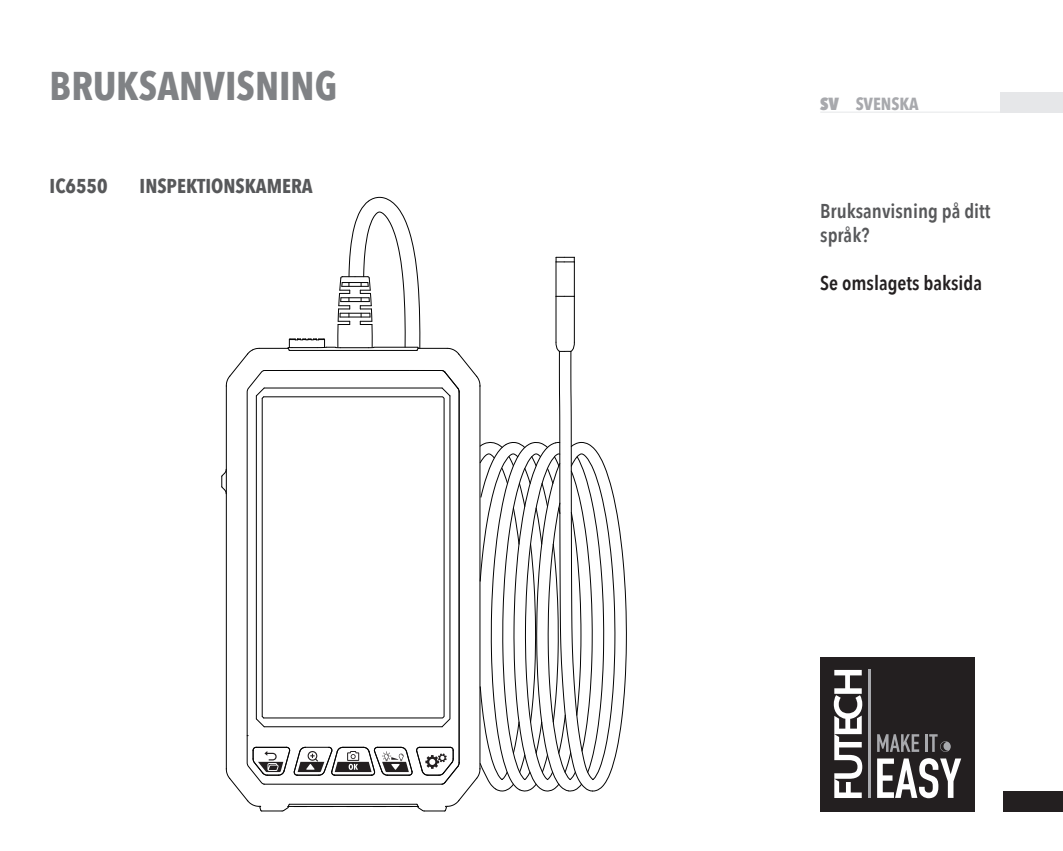
<style>
.page{position:relative;width:1063px;height:851px;background:#fff}
.page>*{position:absolute;margin:0;border:0;box-sizing:border-box;transform-origin:0 0}
.t1{font:700 40px "Avenir Next Condensed";color:#808285}
.t2{font:600 20px "Avenir Next Condensed";color:#57585a}
.t3{font:700 20px "Avenir Next Condensed";color:#57585a}
.t4{font:600 20px "Avenir Next Condensed";color:#231f20}
.INHOUD{font:700 17.5px "Avenir Next Condensed";color:#a8a9ad}
.s1{font-weight:800}
</style>
<div class="page">
<div style="left:820px;top:656px;width:155px;height:155px;background:#231f20"></div>
<hr style="left:868px;top:669px;width:3px;height:128px;background:#a8a9ad">
<svg style="left:834px;top:669px;width:28px;height:128px"></svg>
<svg style="left:877px;top:734px;width:42px;height:17px"></svg>
<svg style="left:926px;top:734px;width:25px;height:17px"></svg>
<svg style="left:877px;top:758px;width:84px;height:40px"></svg>
<div style="left:1001px;top:92px;width:62px;height:21px;background:#e6e7e9"></div>
<div style="left:1004px;top:790px;width:59px;height:21px;background:#231f20"></div>
<svg style="left:221px;top:197px;width:406px;height:614px"></svg>
<hr style="left:820px;top:112px;width:191px;height:1px;background:#e6e7e9">
<p class="t1" style="left:50px;top:61px;width:289px">BRUKSANVISNING</p>
<p class="t3" style="left:50px;top:174px;width:59px">IC6550</p>
<p class="t3" style="left:140px;top:174px;width:175px">INSPEKTIONSKAMERA</p>
<p class="INHOUD" style="left:820px;top:93px;width:100px"><span class="s1">SV</span> SVENSKA</p>
<p class="t2" style="left:820px;top:193px;width:172px">Bruksanvisning på ditt</p>
<p class="t2" style="left:820px;top:217px;width:51px">språk?</p>
<p class="t4" style="left:820px;top:265px;width:163px">Se omslagets baksida</p>
</div>
